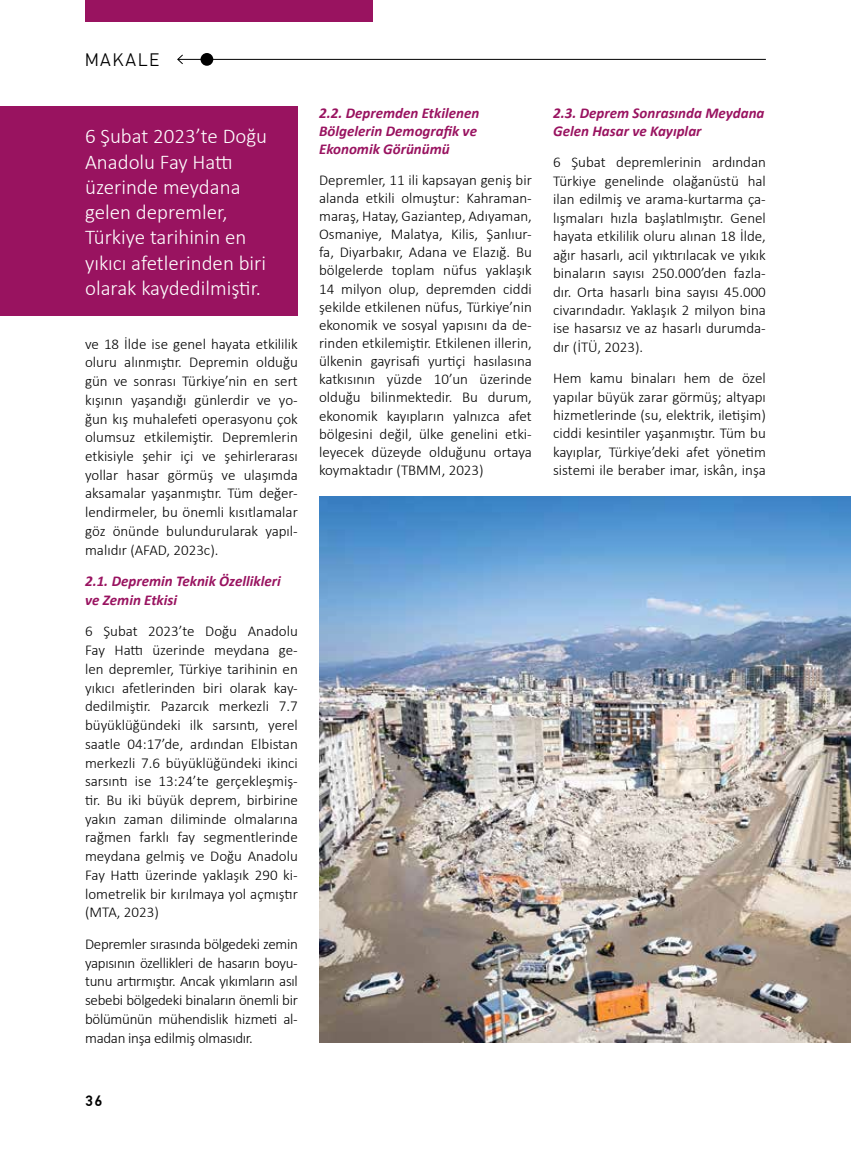
<style>
.page{position:relative;width:851px;height:1149px;background:#fff}
.page>*{position:absolute;margin:0;border:0;box-sizing:border-box;transform-origin:0 0}
.t1{font:300 21px/25.2px "Calibri";color:#fff}
.t2{font:300 18px "PF Din Text Pro";letter-spacing:.1em;color:#000}
.t3{font:300 15px/18.8px "Calibri";color:#000;text-align:justify}
.t4{font:italic 700 15px/18.1px "Calibri";color:#991360}
.t5{font:500 15px "PF Din Text Pro";color:#000}
</style>
<div class="page">
<div style="left:200px;top:53px;width:13px;height:13px;background:#000;border-radius:50%"></div>
<hr style="left:178px;top:59px;width:587px;height:1px;background:#000">
<svg style="left:177px;top:54px;width:6px;height:10px"></svg>
<div style="left:85px;top:0;width:288px;height:21px;background:#991360"></div>
<img style="left:319px;top:496px;width:531px;height:546px">
<div style="left:0;top:106px;width:298px;height:210px;background:#991360"></div>
<p class="t2" style="left:85px;top:50px;width:76px">MAKALE</p>
<h1 class="t1" style="left:85px;top:124px;width:184px">6 Şubat 2023’te Doğu<br>Anadolu Fay Hattı üzerinde meydana gelen depremler,<br>Türkiye tarihinin en yıkıcı afetlerinden biri olarak kaydedilmiştir.</h1>
<p class="t3" style="left:85px;top:334px;width:214px">ve 18 İlde ise genel hayata etkililik oluru alınmıştır. Depremin olduğu gün ve sonrası Türkiye’nin en sert kışının yaşandığı günlerdir ve yo&shy;ğun kış muhalefeti operasyonu çok olumsuz etkilemiştir. Depremlerin etkisiyle şehir içi ve şehirlerarası yollar hasar görmüş ve ulaşımda aksamalar yaşanmıştır. Tüm değer&shy;lendirmeler, bu önemli kısıtlamalar göz önünde bulundurularak yapıl&shy;malıdır (AFAD, 2023c).</p>
<p class="t4" style="left:85px;top:571px;width:197px;line-height:18.8px">2.1. Depremin Teknik Özellikleri ve Zemin Etkisi</p>
<p class="t3" style="left:85px;top:621px;width:214px">6 Şubat 2023’te Doğu Anadolu Fay Hattı üzerinde meydana ge&shy;len depremler, Türkiye tarihinin en yıkıcı afetlerinden biri olarak kay&shy;dedilmiştir. Pazarcık merkezli 7.7 büyüklüğündeki ilk sarsıntı, yerel saatle 04:17’de, ardından Elbistan merkezli 7.6 büyüklüğündeki ikinci sarsıntı ise 13:24’te gerçekleşmiş&shy;tir. Bu iki büyük deprem, birbirine yakın zaman diliminde olmalarına rağmen farklı fay segmentlerinde meydana gelmiş ve Doğu Anadolu Fay Hattı üzerinde yaklaşık 290 ki&shy;lometrelik bir kırılmaya yol açmıştır (MTA, 2023)</p>
<p class="t3" style="left:85px;top:934px;width:214px">Depremler sırasında bölgedeki zemin yapısının özellikleri de hasarın boyu&shy;tunu artırmıştır. Ancak yıkımların asıl sebebi bölgedeki binaların önemli bir bölümünün mühendislik hizmeti al&shy;madan inşa edilmiş olmasıdır.</p>
<p class="t5" style="left:85px;top:1091px;width:19px">36</p>
<p class="t4" style="left:319px;top:103px;width:162px">2.2. Depremden Etkilenen<br>Bölgelerin Demografik ve<br>Ekonomik Görünümü</p>
<p class="t3" style="left:319px;top:170px;width:214px;line-height:18.1px">Depremler, 11 ili kapsayan geniş bir alanda etkili olmuştur: Kahraman&shy;maraş, Hatay, Gaziantep, Adıyaman, Osmaniye, Malatya, Kilis, Şanlıur&shy;fa, Diyarbakır, Adana ve Elazığ. Bu bölgelerde toplam nüfus yaklaşık 14 milyon olup, depremden ciddi şekilde etkilenen nüfus, Türkiye’nin ekonomik ve sosyal yapısını da de&shy;rinden etkilemiştir. Etkilenen illerin, ülkenin gayrisafi yurtiçi hasılasına katkısının yüzde 10’un üzerinde olduğu bilinmektedir. Bu durum, ekonomik kayıpların yalnızca afet bölgesini değil, ülke genelini etki&shy;leyecek düzeyde olduğunu ortaya koymaktadır (TBMM, 2023)</p>
<p class="t4" style="left:553px;top:103px;width:213px">2.3. Deprem Sonrasında Meydana<br>Gelen Hasar ve Kayıplar</p>
<p class="t3" style="left:553px;top:153px;width:214px">6 Şubat depremlerinin ardından Türkiye genelinde olağanüstü hal ilan edilmiş ve arama-kurtarma ça&shy;lışmaları hızla başlatılmıştır. Genel hayata etkililik oluru alınan 18 İlde, ağır hasarlı, acil yıktırılacak ve yıkık binaların sayısı 250.000’den fazla&shy;dır. Orta hasarlı bina sayısı 45.000 civarındadır. Yaklaşık 2 milyon bina ise hasarsız ve az hasarlı durumda&shy;dır (İTÜ, 2023).</p>
<p class="t3" style="left:553px;top:368px;width:214px">Hem kamu binaları hem de özel yapılar büyük zarar görmüş; altyapı hizmetlerinde (su, elektrik, iletişim) ciddi kesintiler yaşanmıştır. Tüm bu kayıplar, Türkiye’deki afet yönetim sistemi ile beraber imar, iskân, inşa</p>
</div>
